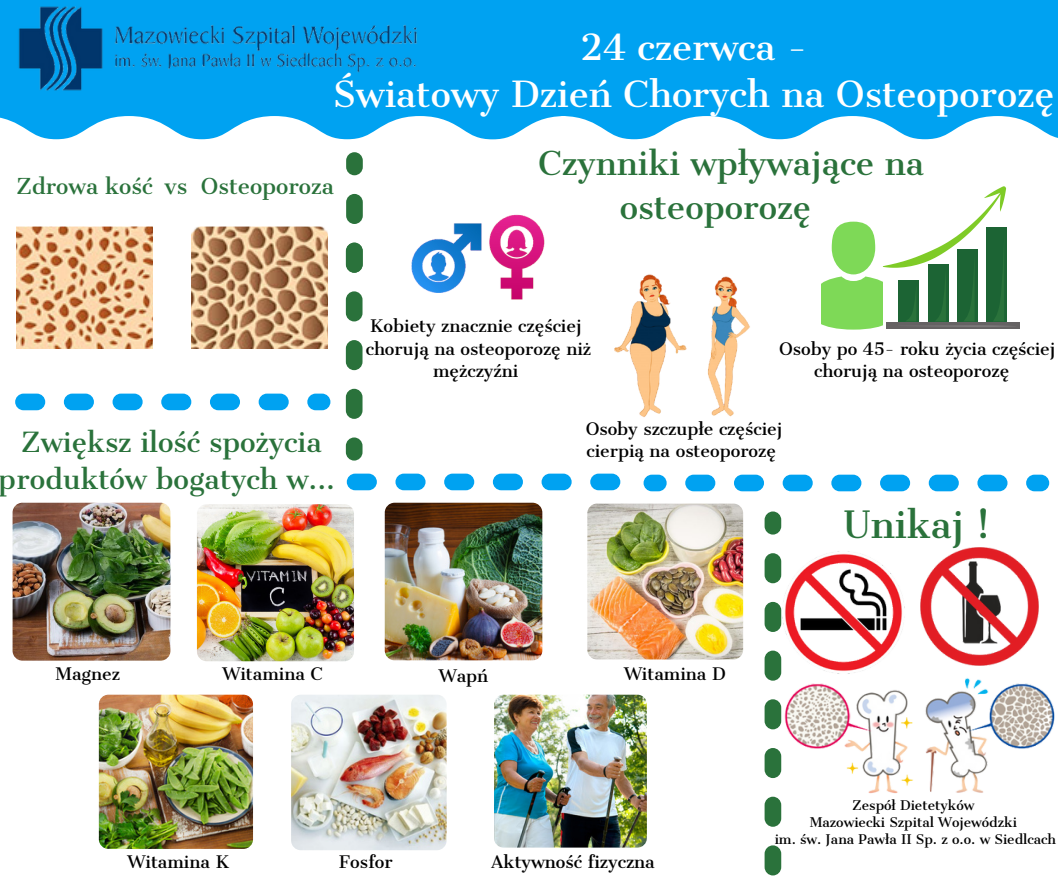
<style>
.page{position:relative;width:1058px;height:887px;background:#fff}
.page>*{position:absolute;margin:0;border:0;box-sizing:border-box;transform-origin:0 0}
.t1{font:36px "Cantata One";color:#2a723b}
.t2{font:34.5px/47.2px "Cantata One";color:#fff;text-align:center}
.t3{font:31.5px/43.8px "Cantata One";color:#2a723b}
.t4{font:26.55px/37px "Cantata One";color:#2a723b;text-align:center}
.t5{font:21px "Cantata One";color:#2a723b}
.t6{font:16.5px/22.5px "Cantata One";color:#000}
.t7{font:12.75px/17px "Cantata One";color:#000;text-align:center}
</style>
<div class="page">
<div style="left:346px;top:437px;width:16px;height:23px;background:#2a723b;border-radius:8px"></div>
<img style="left:614px;top:274px;width:136px;height:143px">
<img style="left:781px;top:551px;width:124px;height:108px">
<img style="left:920px;top:547px;width:118px;height:112px">
<img style="left:16px;top:226px;width:136px;height:122px">
<img style="left:191px;top:226px;width:136px;height:122px">
<img style="left:494px;top:694px;width:153px;height:153px;border-radius:10px">
<img style="left:197px;top:504px;width:157px;height:157px;border-radius:10px">
<img style="left:385px;top:502px;width:157px;height:158px;border-radius:10px">
<img style="left:587px;top:503px;width:156px;height:156px;border-radius:10px">
<div style="left:1026px;top:474px;width:23px;height:17px;background:#00a2f1;border-radius:8px"></div>
<svg style="left:685px;top:474px;width:322px;height:17px"></svg>
<div style="left:643px;top:474px;width:23px;height:17px;background:#00a2f1;border-radius:8px"></div>
<div style="left:307px;top:393px;width:23px;height:17px;background:#00a2f1;border-radius:8px"></div>
<svg style="left:15px;top:393px;width:274px;height:17px"></svg>
<svg style="left:346px;top:473px;width:274px;height:17px"></svg>
<div style="left:764px;top:511px;width:17px;height:23px;background:#2a723b;border-radius:8px"></div>
<svg style="left:764px;top:553px;width:17px;height:322px"></svg>
<div style="left:0;top:0;width:1058px;height:145px;background:#00a2f1"></div>
<img style="left:291px;top:694px;width:155px;height:156px;border-radius:10px">
<img style="left:13px;top:502px;width:157px;height:158px;border-radius:10px">
<img style="left:99px;top:694px;width:154px;height:154px;border-radius:10px">
<img style="left:764px;top:659px;width:291px;height:150px">
<svg style="left:0;top:116px;width:561px;height:29px;fill:#fff"></svg>
<img style="left:411px;top:214px;width:134px;height:86px">
<svg style="left:561px;top:116px;width:497px;height:29px;fill:#fff"></svg>
<div style="left:886px;top:322px;width:133px;height:7px;background:#656263"></div>
<svg style="left:821px;top:186px;width:191px;height:143px"></svg>
<svg style="left:346px;top:116px;width:17px;height:303px"></svg>
<div style="left:346px;top:152px;width:17px;height:23px;background:#2a723b;border-radius:8px"></div>
<img style="left:18px;top:6px;width:399px;height:85px">
<p class="t5" style="left:16px;top:173px;width:138px">Zdrowa kość</p>
<p class="t5" style="left:164px;top:173px;width:24px">vs</p>
<h2 class="t2" style="left:333px;top:24px;width:723px">24 czerwca -<br>Światowy Dzień Chorych na Osteoporozę</h2>
<p class="t5" style="left:201px;top:173px;width:134px">Osteoporoza</p>
<h3 class="t3" style="left:619px;top:142px;width:306px;text-indent:-81px">Czynniki wpływające na osteoporozę</h3>
<p class="t6" style="left:366px;top:315px;width:227px;text-align:center">Kobiety znacznie częściej chorują na osteoporozę niż mężczyźni</p>
<p class="t6" style="left:814px;top:337px;width:243px;text-indent:-35px">Osoby po 45- roku życia częściej chorują na osteoporozę</p>
<h3 class="t4" style="left:-1px;top:423px;width:338px">Zwiększ ilość spożycia produktów bogatych w...</h3>
<p class="t6" style="left:585px;top:417px;width:198px">Osoby szczupłe częściej cierpią na osteoporozę</p>
<p class="t6" style="left:55px;top:663px;width:66px">Magnez</p>
<p class="t6" style="left:222px;top:663px;width:102px">Witamina C</p>
<p class="t6" style="left:439px;top:664px;width:51px">Wapń</p>
<p class="t6" style="left:624px;top:663px;width:103px">Witamina D</p>
<h1 class="t1" style="left:843px;top:502px;width:148px">Unikaj !</h1>
<p class="t6" style="left:128px;top:850px;width:103px">Witamina K</p>
<p class="t6" style="left:339px;top:850px;width:55px">Fosfor</p>
<p class="t6" style="left:491px;top:850px;width:165px">Aktywność fizyczna</p>
<p class="t7" style="left:774px;top:797px;width:283px">Zespół Dietetyków<br>Mazowiecki Szpital Wojewódzki<br>im. św. Jana Pawła II Sp. z o.o. w Siedlcach</p>
</div>
